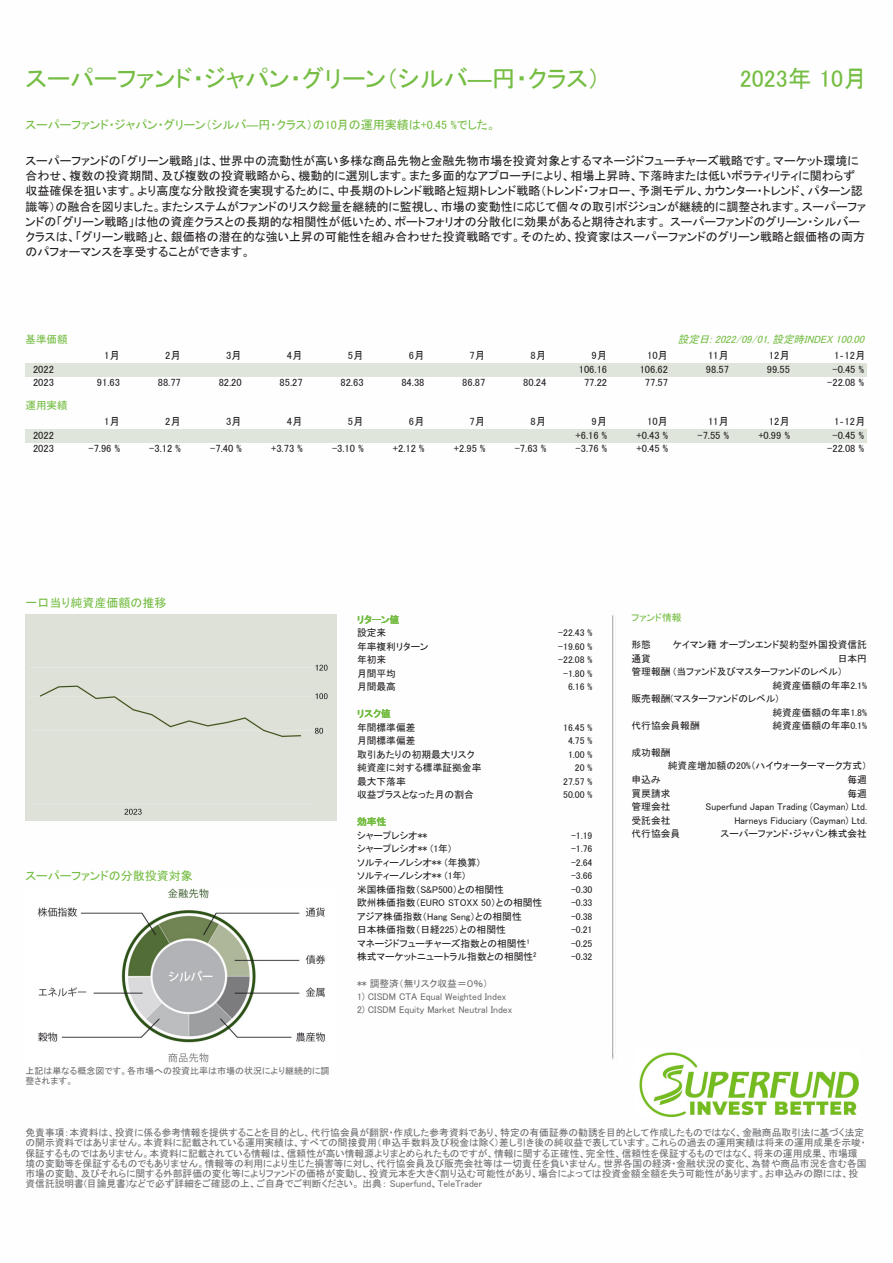
<style>
.page{position:relative;width:893px;height:1263px;background:#fff}
.page>*{position:absolute;margin:0;border:0;box-sizing:border-box;transform-origin:0 0}
.t1{font:24px "MS P Gothic";color:#75bd43}
.t2{font:12px/15px "MS P Gothic";color:#231f20}
.t3{font:12px "MS P Gothic";color:#75bd43}
.t4{font:10.5px "MS P Gothic";color:#231f20}
.t5{font:italic 10.5px "MS P Gothic";color:#75bd43}
.t6{font:10.5px "MS P Gothic";color:#75bd43}
.t7{font:9.75px/12.8px "MS P Gothic";color:#231f20}
.t8{font:9.75px/10.2px "MS P Gothic";color:#6c6d70}
.t9{font:9.75px "MS P Gothic";color:#75bd43}
.t10{font:9px/10.5px "MS P Gothic";color:#6c6d70}
</style>
<div class="page">
<img style="left:639px;top:1052px;width:220px;height:64px">
<div style="left:26px;top:363px;width:841px;height:13px;background:#dfe5da"></div>
<div style="left:26px;top:429px;width:841px;height:13px;background:#dfe5da"></div>
<img style="left:37px;top:888px;width:289px;height:175px">
<div style="left:26px;top:615px;width:310px;height:205px;background:#dee1d8"></div>
<h1 class="t1" style="left:26px;top:66px;width:576px">スーパーファンド・ジャパン・グリーン（シルバ―円・クラス）</h1>
<h1 class="t1" style="left:740px;top:66px;width:129px">2023年 10月</h1>
<p class="t3" style="left:26px;top:119px;width:472px">スーパーファンド・ジャパン・グリーン（シルバ―円・クラス）の10月の運用実績は+0.45 %でした。</p>
<p class="t2" style="left:26px;top:154px;width:842px">スーパーファンドの「グリーン戦略」は、世界中の流動性が高い多様な商品先物と金融先物市場を投資対象とするマネージドフューチャーズ戦略です。マーケット環境に合わせ、複数の投資期間、及び複数の投資戦略から、機動的に選別します。また多面的なアプローチにより、相場上昇時、下落時または低いボラティリティに関わらず収益確保を狙います。より高度な分散投資を実現するために、中長期のトレンド戦略と短期トレンド戦略（トレンド・フォロー、予測モデル、カウンター・トレンド、パターン認識等）の融合を図りました。またシステムがファンドのリスク総量を継続的に監視し、市場の変動性に応じて個々の取引ポジションが継続的に調整されます。スーパーファンドの「グリーン戦略」は他の資産クラスとの長期的な相関性が低いため、ポートフォリオの分散化に効果があると期待されます。 スーパーファンドのグリーン・シルバークラスは、「グリーン戦略」と、銀価格の潜在的な強い上昇の可能性を組み合わせた投資戦略です。そのため、投資家はスーパーファンドのグリーン戦略と銀価格の両方のパフォーマンスを享受することができます。</p>
<p class="t6" style="left:26px;top:334px;width:43px">基準価額</p>
<p class="t5" style="left:678px;top:334px;width:190px">設定日:2022/09/01,設定時INDEX 100.00</p>
<p class="t4" style="left:104px;top:350px;width:17px">1月</p>
<p class="t4" style="left:165px;top:350px;width:17px">2月</p>
<p class="t4" style="left:226px;top:350px;width:17px">3月</p>
<p class="t4" style="left:287px;top:350px;width:17px">4月</p>
<p class="t4" style="left:348px;top:350px;width:17px">5月</p>
<p class="t4" style="left:409px;top:350px;width:17px">6月</p>
<p class="t4" style="left:470px;top:350px;width:17px">7月</p>
<p class="t4" style="left:531px;top:350px;width:17px">8月</p>
<p class="t4" style="left:591px;top:350px;width:17px">9月</p>
<p class="t4" style="left:647px;top:350px;width:22px">10月</p>
<p class="t4" style="left:708px;top:350px;width:22px">11月</p>
<p class="t4" style="left:769px;top:350px;width:22px">12月</p>
<p class="t4" style="left:834px;top:350px;width:33px">1‐12月</p>
<p class="t4" style="left:33px;top:364px;width:22px">2022</p>
<p class="t4" style="left:579px;top:364px;width:30px">106.16</p>
<p class="t4" style="left:640px;top:364px;width:30px">106.62</p>
<p class="t4" style="left:706px;top:364px;width:25px">98.57</p>
<p class="t4" style="left:767px;top:364px;width:25px">99.55</p>
<p class="t4" style="left:832px;top:364px;width:33px">-0.45 %</p>
<p class="t4" style="left:33px;top:377px;width:22px">2023</p>
<p class="t4" style="left:97px;top:377px;width:25px">91.63</p>
<p class="t4" style="left:158px;top:377px;width:25px">88.77</p>
<p class="t4" style="left:219px;top:377px;width:25px">82.20</p>
<p class="t4" style="left:280px;top:377px;width:25px">85.27</p>
<p class="t4" style="left:340px;top:377px;width:25px">82.63</p>
<p class="t4" style="left:401px;top:377px;width:25px">84.38</p>
<p class="t4" style="left:462px;top:377px;width:25px">86.87</p>
<p class="t4" style="left:523px;top:377px;width:25px">80.24</p>
<p class="t4" style="left:584px;top:377px;width:25px">77.22</p>
<p class="t4" style="left:645px;top:377px;width:25px">77.57</p>
<p class="t4" style="left:827px;top:377px;width:38px">-22.08 %</p>
<p class="t6" style="left:26px;top:400px;width:43px">運用実績</p>
<p class="t4" style="left:104px;top:416px;width:17px">1月</p>
<p class="t4" style="left:165px;top:416px;width:17px">2月</p>
<p class="t4" style="left:226px;top:416px;width:17px">3月</p>
<p class="t4" style="left:287px;top:416px;width:17px">4月</p>
<p class="t4" style="left:348px;top:416px;width:17px">5月</p>
<p class="t4" style="left:409px;top:416px;width:17px">6月</p>
<p class="t4" style="left:470px;top:416px;width:17px">7月</p>
<p class="t4" style="left:531px;top:416px;width:17px">8月</p>
<p class="t4" style="left:591px;top:416px;width:17px">9月</p>
<p class="t4" style="left:647px;top:416px;width:22px">10月</p>
<p class="t4" style="left:708px;top:416px;width:22px">11月</p>
<p class="t4" style="left:769px;top:416px;width:22px">12月</p>
<p class="t4" style="left:834px;top:416px;width:33px">1‐12月</p>
<p class="t4" style="left:33px;top:430px;width:22px">2022</p>
<p class="t4" style="left:576px;top:430px;width:33px">+6.16 %</p>
<p class="t4" style="left:637px;top:430px;width:33px">+0.43 %</p>
<p class="t4" style="left:697px;top:430px;width:33px">-7.55 %</p>
<p class="t4" style="left:758px;top:430px;width:33px">+0.99 %</p>
<p class="t4" style="left:832px;top:430px;width:33px">-0.45 %</p>
<p class="t4" style="left:33px;top:443px;width:22px">2023</p>
<p class="t4" style="left:88px;top:443px;width:33px">-7.96 %</p>
<p class="t4" style="left:149px;top:443px;width:33px">-3.12 %</p>
<p class="t4" style="left:210px;top:443px;width:33px">-7.40 %</p>
<p class="t4" style="left:271px;top:443px;width:33px">+3.73 %</p>
<p class="t4" style="left:332px;top:443px;width:33px">-3.10 %</p>
<p class="t4" style="left:393px;top:443px;width:33px">+2.12 %</p>
<p class="t4" style="left:454px;top:443px;width:33px">+2.95 %</p>
<p class="t4" style="left:515px;top:443px;width:33px">-7.63 %</p>
<p class="t4" style="left:576px;top:443px;width:33px">-3.76 %</p>
<p class="t4" style="left:637px;top:443px;width:33px">+0.45 %</p>
<p class="t4" style="left:827px;top:443px;width:38px">-22.08 %</p>
<p class="t3" style="left:26px;top:597px;width:142px">一口当り純資産価額の推移</p>
<p class="t3" style="left:26px;top:870px;width:169px">スーパーファンドの分散投資対象</p>
<p class="t10" style="left:26px;top:1065px;width:306px">上記は単なる概念図です。各市場への投資比率は市場の状況により継続的に調整されます。</p>
<p class="t9" style="left:357px;top:614px;width:44px">リターン値</p>
<p class="t7" style="left:357px;top:626px;width:31px">設定来</p>
<p class="t7" style="left:558px;top:626px;width:36px">-22.43 %</p>
<p class="t7" style="left:357px;top:640px;width:73px">年率複利リターン</p>
<p class="t7" style="left:558px;top:640px;width:36px">-19.60 %</p>
<p class="t7" style="left:357px;top:653px;width:31px">年初来</p>
<p class="t7" style="left:558px;top:653px;width:36px">-22.08 %</p>
<p class="t7" style="left:357px;top:667px;width:40px">月間平均</p>
<p class="t7" style="left:563px;top:667px;width:31px">-1.80 %</p>
<p class="t7" style="left:357px;top:680px;width:40px">月間最高</p>
<p class="t7" style="left:568px;top:680px;width:26px">6.16 %</p>
<p class="t9" style="left:357px;top:709px;width:35px">リスク値</p>
<p class="t7" style="left:357px;top:721px;width:60px">年間標準偏差</p>
<p class="t7" style="left:563px;top:721px;width:31px">16.45 %</p>
<p class="t7" style="left:357px;top:734px;width:60px">月間標準偏差</p>
<p class="t7" style="left:568px;top:734px;width:26px">4.75 %</p>
<p class="t7" style="left:357px;top:748px;width:119px">取引あたりの初期最大リスク</p>
<p class="t7" style="left:568px;top:748px;width:26px">1.00 %</p>
<p class="t7" style="left:357px;top:761px;width:126px">純資産に対する標準証拠金率</p>
<p class="t7" style="left:575px;top:761px;width:19px">20 %</p>
<p class="t7" style="left:357px;top:775px;width:50px">最大下落率</p>
<p class="t7" style="left:563px;top:775px;width:31px">27.57 %</p>
<p class="t7" style="left:357px;top:788px;width:118px">収益プラスとなった月の割合</p>
<p class="t7" style="left:563px;top:788px;width:31px">50.00 %</p>
<p class="t9" style="left:357px;top:817px;width:31px">効率性</p>
<p class="t7" style="left:357px;top:829px;width:72px">シャープレシオ**</p>
<p class="t7" style="left:571px;top:829px;width:23px">-1.19</p>
<p class="t7" style="left:357px;top:842px;width:95px">シャープレシオ** (1年)</p>
<p class="t7" style="left:571px;top:842px;width:23px">-1.76</p>
<p class="t7" style="left:357px;top:856px;width:124px">ソルティーノレシオ** (年換算)</p>
<p class="t7" style="left:571px;top:856px;width:23px">-2.64</p>
<p class="t7" style="left:357px;top:869px;width:110px">ソルティーノレシオ** (1年)</p>
<p class="t7" style="left:571px;top:869px;width:23px">-3.66</p>
<p class="t7" style="left:357px;top:883px;width:148px">米国株価指数（S&amp;P500）との相関性</p>
<p class="t7" style="left:571px;top:883px;width:23px">-0.30</p>
<p class="t7" style="left:357px;top:896px;width:187px">欧州株価指数（EURO STOXX 50）との相関性</p>
<p class="t7" style="left:571px;top:896px;width:23px">-0.33</p>
<p class="t7" style="left:357px;top:910px;width:166px">アジア株価指数（Hang Seng）との相関性</p>
<p class="t7" style="left:571px;top:910px;width:23px">-0.38</p>
<p class="t7" style="left:357px;top:923px;width:150px">日本株価指数（日経225）との相関性</p>
<p class="t7" style="left:571px;top:923px;width:23px">-0.21</p>
<p class="t7" style="left:357px;top:937px;width:174px">マネージドフューチャーズ指数との相関性<sup>1</sup></p>
<p class="t7" style="left:571px;top:937px;width:23px">-0.25</p>
<p class="t7" style="left:357px;top:950px;width:181px">株式マーケットニュートラル指数との相関性<sup>2</sup></p>
<p class="t7" style="left:571px;top:950px;width:23px">-0.32</p>
<p class="t8" style="left:357px;top:979px;width:133px">** 調整済（無リスク収益＝０％）</p>
<p class="t8" style="left:357px;top:991px;width:151px">1) CISDM CTA Equal Weighted Index</p>
<p class="t8" style="left:357px;top:1004px;width:157px">2) CISDM Equity Market Neutral Index</p>
<p class="t9" style="left:632px;top:613px;width:52px">ファンド情報</p>
<p class="t7" style="left:632px;top:638px;width:21px">形態</p>
<p class="t7" style="left:673px;top:638px;width:196px">ケイマン籍 オープンエンド契約型外国投資信託</p>
<p class="t7" style="left:632px;top:652px;width:21px">通貨</p>
<p class="t7" style="left:838px;top:652px;width:31px">日本円</p>
<p class="t7" style="left:632px;top:665px;width:213px">管理報酬 (当ファンド及びマスターファンドのレベル）</p>
<p class="t7" style="left:772px;top:679px;width:96px">純資産価額の年率2.1%</p>
<p class="t7" style="left:632px;top:692px;width:148px">販売報酬(マスターファンドのレベル)</p>
<p class="t7" style="left:772px;top:706px;width:96px">純資産価額の年率1.8%</p>
<p class="t7" style="left:632px;top:719px;width:70px">代行協会員報酬</p>
<p class="t7" style="left:772px;top:719px;width:96px">純資産価額の年率0.1%</p>
<p class="t7" style="left:668px;top:746px;width:201px;text-indent:-36px">成功報酬<br>純資産増加額の20%（ハイウォーターマーク方式）</p>
<p class="t7" style="left:632px;top:773px;width:31px">申込み</p>
<p class="t7" style="left:848px;top:773px;width:21px">毎週</p>
<p class="t7" style="left:632px;top:787px;width:40px">買戻請求</p>
<p class="t7" style="left:848px;top:787px;width:21px">毎週</p>
<p class="t7" style="left:632px;top:800px;width:40px">管理会社</p>
<p class="t7" style="left:706px;top:800px;width:163px">Superfund Japan Trading (Cayman) Ltd.</p>
<p class="t7" style="left:632px;top:814px;width:40px">受託会社</p>
<p class="t7" style="left:734px;top:814px;width:134px">Harneys Fiduciary (Cayman) Ltd.</p>
<p class="t7" style="left:632px;top:827px;width:50px">代行協会員</p>
<p class="t7" style="left:721px;top:827px;width:148px">スーパーファンド・ジャパン株式会社</p>
<p class="t8" style="left:26px;top:1128px;width:843px">免責事項：本資料は、投資に係る参考情報を提供することを目的とし、代行協会員が翻訳・作成した参考資料であり、特定の有価証券の勧誘を目的として作成したものではなく、金融商品取引法に基づく法定の開示資料ではありません。本資料に記載されている運用実績は、すべての間接費用（申込手数料及び税金は除く）差し引き後の純収益で表しています。これらの過去の運用実績は将来の運用成果を示唆・保証するものではありません。本資料に記載されている情報は、信頼性が高い情報源よりまとめられたものですが、情報に関する正確性、完全性、信頼性を保証するものではなく、将来の運用成果、市場環境の変動等を保証するものでもありません。情報等の利用により生じた損害等に対し、代行協会員及び販売会社等は一切責任を負いません。世界各国の経済・金融状況の変化、為替や商品市況を含む各国市場の変動、及びそれらに関する外部評価の変化等によりファンドの価格が変動し、投資元本を大きく割り込む可能性があり、場合によっては投資金額全額を失う可能性があります。お申込みの際には、投資信託説明書(目論見書)などで必ず詳細をご確認の上、ご自身でご判断ください。 出典： Superfund、TeleTrader</p>
</div>
